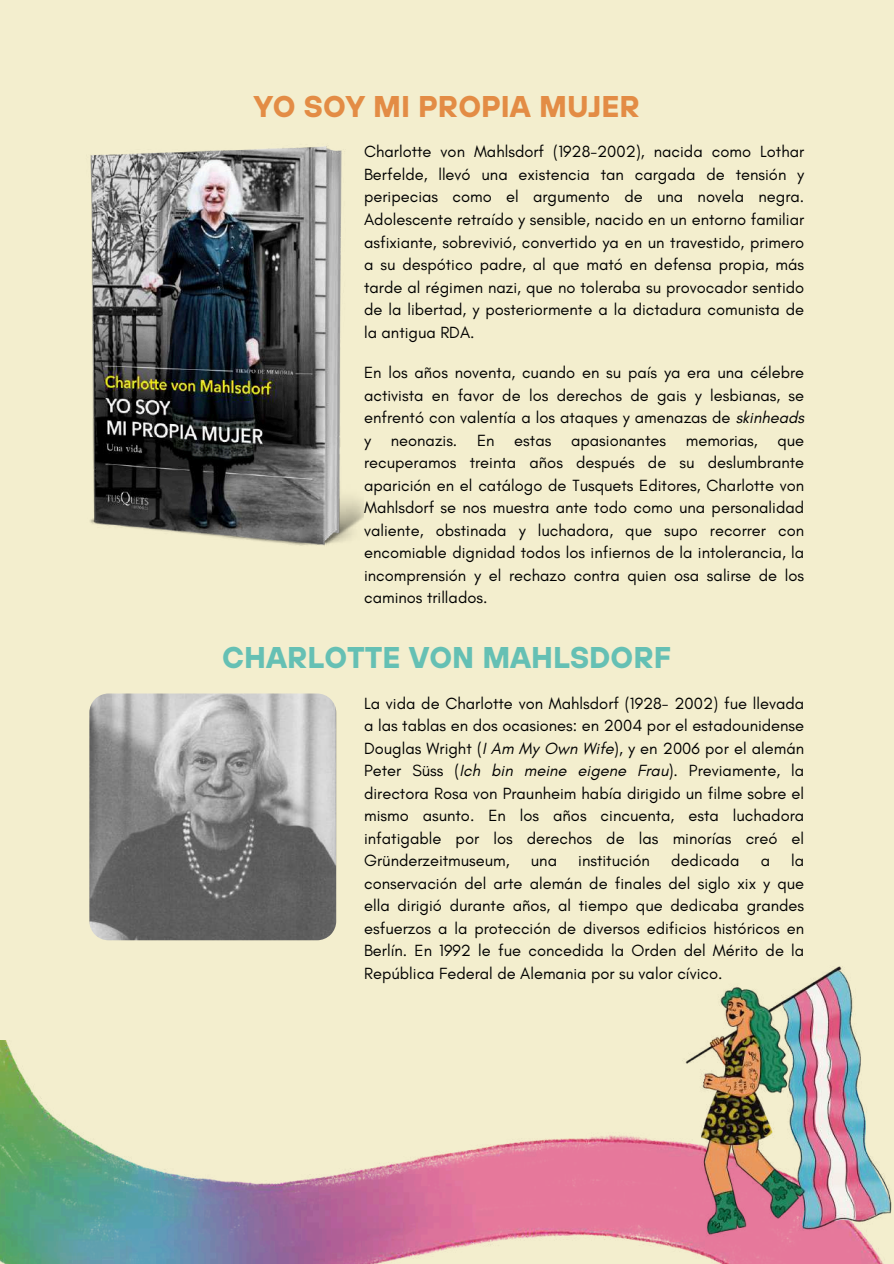
<style>
.page{position:relative;width:894px;height:1264px;background:#fff}
.page>*{position:absolute;margin:0;border:0;box-sizing:border-box;transform-origin:0 0}
.t1{font:700 30px "TT Hoves";color:#65c0b4}
.t2{font:700 30px "TT Hoves";color:#e38c45}
.t3{font:16.5px/22.5px "Glacial Indifference";color:#000;text-align:justify}
.s1{font-style:italic}
</style>
<div class="page">
<div style="left:0;top:0;width:893px;height:1263px;background:#f3eece"></div>
<img style="left:90px;top:146px;width:273px;height:400px">
<img style="left:89px;top:693px;width:247px;height:247px">
<img style="left:0;top:1040px;width:883px;height:223px">
<img style="left:668px;top:966px;width:224px;height:279px">
<h1 class="t2" style="left:253px;top:89px;width:387px">YO SOY MI PROPIA MUJER</h1>
<p class="t3" style="left:364px;top:140px;width:441px">Charlotte von Mahlsdorf (1928-2002), nacida como Lothar Berfelde, llevó una existencia tan cargada de tensión y peripecias como el argumento de una novela negra.<br>Adolescente retraído y sensible, nacido en un entorno familiar asfixiante, sobrevivió, convertido ya en un travestido, primero a su despótico padre, al que mató en defensa propia, más tarde al régimen nazi, que no toleraba su provocador sentido de la libertad, y posteriormente a la dictadura comunista de la antigua RDA.</p>
<p class="t3" style="left:364px;top:361px;width:441px">En los años noventa, cuando en su país ya era una célebre activista en favor de los derechos de gais y lesbianas, se enfrentó con valentía a los ataques y amenazas de <span class="s1">skinheads </span>y neonazis. En estas apasionantes memorias, que recuperamos treinta años después de su deslumbrante aparición en el catálogo de Tusquets Editores, Charlotte von Mahlsdorf se nos muestra ante todo como una personalidad valiente, obstinada y luchadora, que supo recorrer con encomiable dignidad todos los infiernos de la intolerancia, la incomprensión y el rechazo contra quien osa salirse de los caminos trillados.</p>
<h1 class="t1" style="left:222px;top:639px;width:450px">CHARLOTTE VON MAHLSDORF</h1>
<p class="t3" style="left:364px;top:691px;width:441px">La vida de Charlotte von Mahlsdorf (1928- 2002) fue llevada a las tablas en dos ocasiones: en 2004 por el estadounidense Douglas Wright (<span class="s1">I Am My Own Wife</span>), y en 2006 por el alemán Peter Süss (<span class="s1">Ich bin meine eigene Frau</span>). Previamente, la directora Rosa von Praunheim había dirigido un filme sobre el mismo asunto. En los años cincuenta, esta luchadora infatigable por los derechos de las minorías creó el Gründerzeitmuseum,</p>
<p class="t3" style="left:364px;top:849px;width:441px;text-indent:427px">la conservación del arte alemán de finales del siglo xix y que ella dirigió durante años, al tiempo que dedicaba grandes esfuerzos a la protección de diversos edificios históricos en Berlín. En 1992 le fue concedida la Orden del Mérito de la República Federal de Alemania por su valor cívico.</p>
<p class="t3" style="left:530px;top:849px;width:28px">una</p>
<p class="t3" style="left:578px;top:849px;width:73px">institución</p>
<p class="t3" style="left:671px;top:849px;width:70px">dedicada</p>
<p class="t3" style="left:760px;top:849px;width:11px">a</p>
</div>
